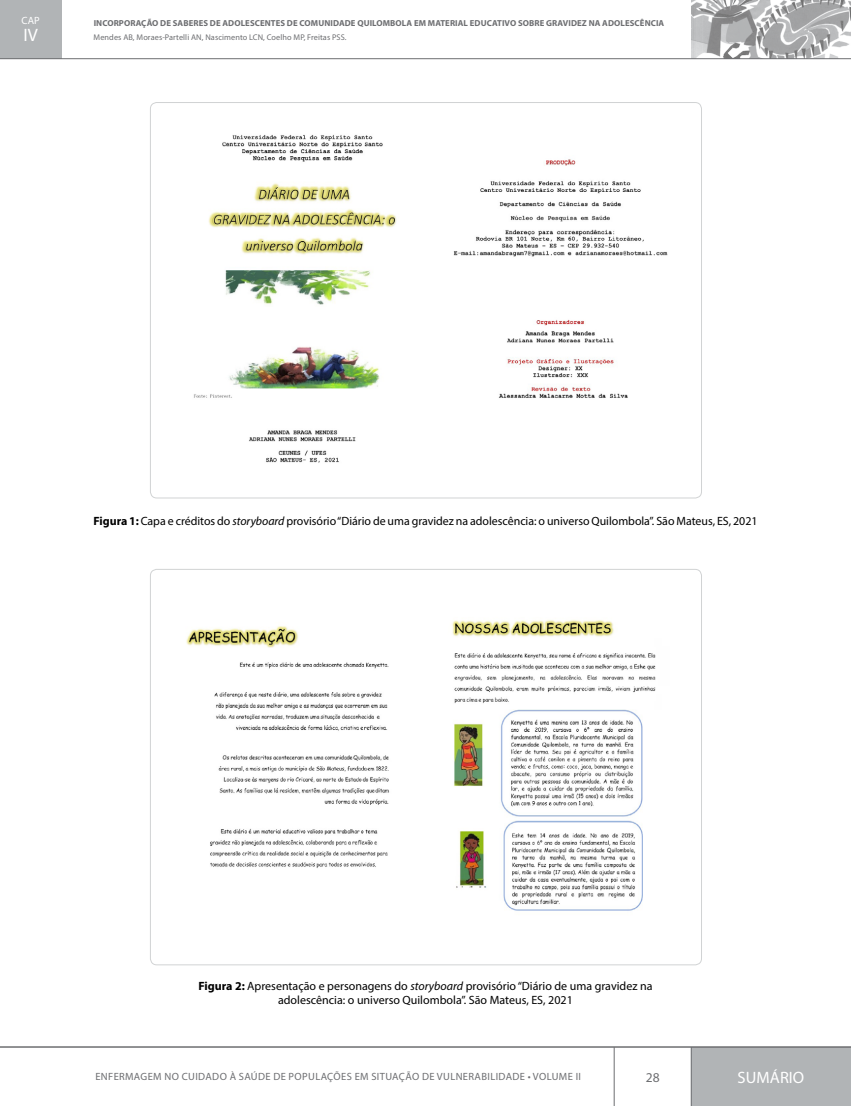
<style>
.page{position:relative;width:851px;height:1106px;background:#fff}
.page>*{position:absolute;margin:0;border:0;box-sizing:border-box;transform-origin:0 0}
.t1{font:18px "Myriad Pro";color:#fff}
.t2{font:16.5px "Myriad Pro";letter-spacing:.005em;color:#fff}
.t3{font:13.5px "Myriad Pro";color:#6d6e71}
.t4{font:12px/14.4px "Myriad Pro";color:#000;text-align:center}
.t5{font:10.5px "Myriad Pro";letter-spacing:.035em;color:#6d6e71}
.t6{font:10.5px "Myriad Pro";color:#fff}
.t7{font:700 8.7px "Myriad Pro";letter-spacing:.01em;color:#6d6e71}
.t8{font:8.25px "Myriad Pro";letter-spacing:.01em;color:#6d6e71}
.s1{font-weight:700}
.s2{font-style:italic}
</style>
<div class="page">
<div style="left:691px;top:1047px;width:159px;height:59px;background:#b1b4b6"></div>
<hr style="left:613px;top:1047px;width:1px;height:59px;background:#6d6e71">
<hr style="left:691px;top:1047px;width:1px;height:59px;background:#6d6e71">
<div style="left:0;top:0;width:62px;height:59px;background:#b1b4b6"></div>
<img style="left:691px;top:0;width:159px;height:58px">
<hr style="left:0;top:58px;width:850px;height:1px;background:#6d6e71">
<hr style="left:0;top:1046px;width:850px;height:1px;background:#6d6e71">
<img style="left:150px;top:102px;width:551px;height:396px">
<img style="left:186px;top:620px;width:470px;height:291px">
<p class="t6" style="left:22px;top:14px;width:20px">CAP</p>
<h1 class="t1" style="left:24px;top:24px;width:16px">IV</h1>
<p class="t7" style="left:94px;top:18px;width:572px">INCORPORAÇÃO DE SABERES DE ADOLESCENTES DE COMUNIDADE QUILOMBOLA EM MATERIAL EDUCATIVO SOBRE GRAVIDEZ NA ADOLESCÊNCIA</p>
<p class="t8" style="left:94px;top:32px;width:254px">Mendes AB, Moraes-Partelli AN, Nascimento LCN, Coelho MP, Freitas PSS.</p>
<p class="t4" style="left:94px;top:513px;width:665px"><span class="s1">Figura 1:</span> Capa e créditos do <span class="s2">storyboard</span> provisório “Diário de uma gravidez na adolescência: o universo Quilombola”. São Mateus, ES, 2021</p>
<p class="t4" style="left:198px;top:978px;width:455px"><span class="s1">Figura 2:</span> Apresentação e personagens do <span class="s2">storyboard</span> provisório “Diário de uma gravidez na adolescência: o universo Quilombola”. São Mateus, ES, 2021</p>
<p class="t5" style="left:95px;top:1070px;width:487px">ENFERMAGEM NO CUIDADO À SAÚDE DE POPULAÇÕES EM SITUAÇÃO DE VULNERABILIDADE • VOLUME II</p>
<p class="t3" style="left:645px;top:1068px;width:15px">28</p>
<h2 class="t2" style="left:737px;top:1067px;width:68px">SUMÁRIO</h2>
</div>
